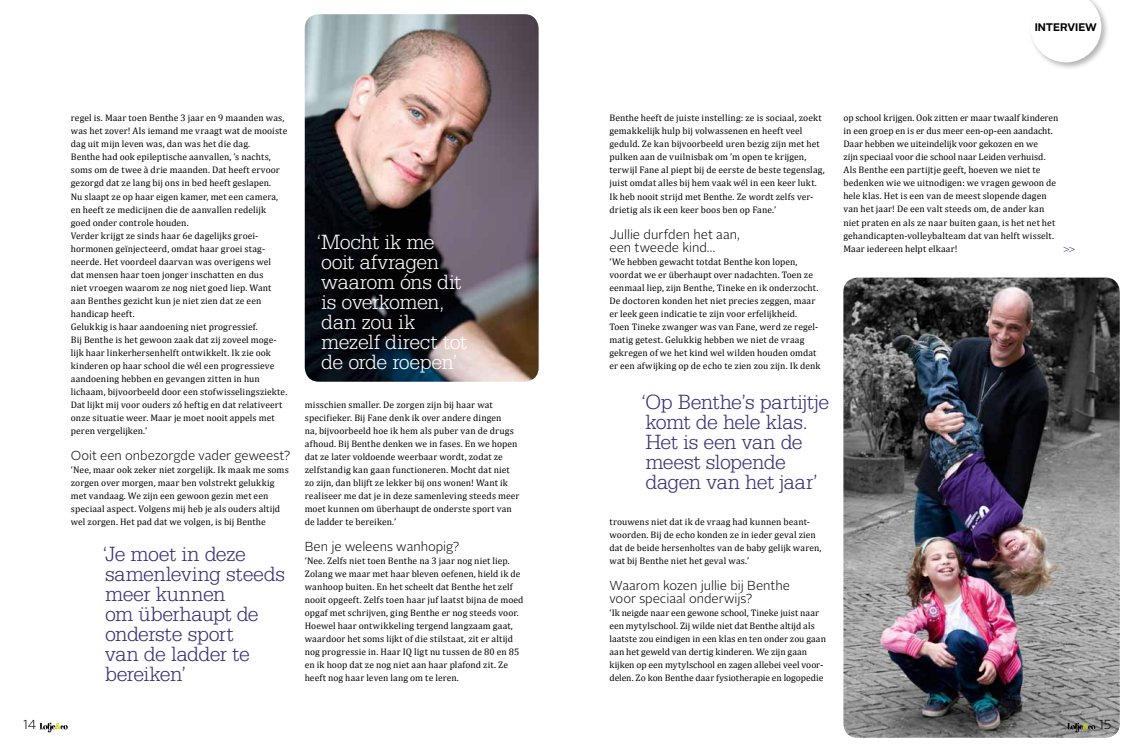
<style>
.page{position:relative;width:1134px;height:752px;background:#fff}
.page>*{position:absolute;margin:0;border:0;box-sizing:border-box;transform-origin:0 0}
.t1{font:300 22px/20px "Serifa BT";letter-spacing:-.025em;color:#392f77}
.t2{font:300 22px/20px "Serifa BT";letter-spacing:-.025em;color:#fff}
.t3{font:300 13px/13px "Alright Sans";letter-spacing:-.005em;color:#000}
.t4{font:700 11px "Alright Sans";letter-spacing:-.005em;color:#000}
.t5{font:300 10px "Alright Sans";color:#392f77}
.t6{font:9.5px/13px "Cambria";letter-spacing:.01em;color:#000}
</style>
<div class="page">
<img style="left:305px;top:14px;width:234px;height:367px">
<img style="left:843px;top:277px;width:277px;height:460px">
<svg style="left:39px;top:722px;width:29px;height:10px"></svg>
<svg style="left:1067px;top:722px;width:28px;height:10px"></svg>
<div style="left:1028px;top:0;width:81px;height:71px;background:#000;opacity:.3"></div>
<svg style="left:1030px;top:0;width:71px;height:62px"></svg>
<p class="t6" style="left:71px;top:112px;width:218px">regel is. Maar toen Benthe 3 jaar en 9 maanden was, was het zover! Als iemand me vraagt wat de mooiste dag uit mijn leven was, dan was het die dag.<br>Benthe had ook epileptische aanvallen, ’s nachts, soms om de twee à drie maanden. Dat heeft ervoor gezorgd dat ze lang bij ons in bed heeft geslapen.<br>Nu slaapt ze op haar eigen kamer, met een camera, en heeft ze medicijnen die de aanvallen redelijk goed onder controle houden.<br>Verder krijgt ze sinds haar 6e dagelijks groei&shy;hormonen geïnjecteerd, omdat haar groei stag&shy;neerde. Het voordeel daarvan was overigens wel<br>dat mensen haar toen jonger inschatten en dus<br>niet vroegen waarom ze nog niet goed liep. Want aan Benthes gezicht kun je niet zien dat ze een handicap heeft.<br>Gelukkig is haar aandoening niet progressief.<br>Bij Benthe is het gewoon zaak dat zij zoveel moge&shy;lijk haar linkerhersenhelft ontwikkelt. Ik zie ook kinderen op haar school die wél een progressieve aandoening hebben en gevangen zitten in hun lichaam, bijvoorbeeld door een stofwisselingsziekte.<br>Dat lijkt mij voor ouders zó heftig en dat relativeert onze situatie weer. Maar je moet nooit appels met peren vergelijken.’</p>
<h2 class="t3" style="left:71px;top:449px;width:221px">Ooit een onbezorgde vader geweest?</h2>
<p class="t6" style="left:71px;top:463px;width:219px">‘Nee, maar ook zeker niet zorgelijk. Ik maak me soms zorgen over morgen, maar ben volstrekt gelukkig met vandaag. We zijn een gewoon gezin met een speciaal aspect. Volgens mij heb je als ouders altijd wel zorgen. Het pad dat we volgen, is bij Benthe</p>
<h1 class="t1" style="left:102px;top:543px;width:185px">‘Je moet in deze samenleving steeds meer kunnen<br>om überhaupt de onderste sport<br>van de ladder te bereiken’</h1>
<h1 class="t2" style="left:316px;top:231px;width:153px">‘Mocht ik me ooit afvragen waarom óns dit is overkomen, dan zou ik mezelf direct tot de orde roepen’</h1>
<p class="t6" style="left:305px;top:398px;width:216px">misschien smaller. De zorgen zijn bij haar wat specifieker. Bij Fane denk ik over andere dingen<br>na, bijvoorbeeld hoe ik hem als puber van de drugs afhoud. Bij Benthe denken we in fases. En we hopen dat ze later voldoende weerbaar wordt, zodat ze zelfstandig kan gaan functioneren. Mocht dat niet zo zijn, dan blijft ze lekker bij ons wonen! Want ik realiseer me dat je in deze samenleving steeds meer moet kunnen om überhaupt de onderste sport van de ladder te bereiken.’</p>
<h2 class="t3" style="left:305px;top:540px;width:156px">Ben je weleens wanhopig?</h2>
<p class="t6" style="left:305px;top:554px;width:220px">‘Nee. Zelfs niet toen Benthe na 3 jaar nog niet liep.<br>Zolang we maar met haar bleven oefenen, hield ik de wanhoop buiten. En het scheelt dat Benthe het zelf nooit opgeeft. Zelfs toen haar juf laatst bijna de moed opgaf met schrijven, ging Benthe er nog steeds voor.<br>Hoewel haar ontwikkeling tergend langzaam gaat, waardoor het soms lijkt of die stilstaat, zit er altijd nog progressie in. Haar IQ ligt nu tussen de 80 en 85 en ik hoop dat ze nog niet aan haar plafond zit. Ze heeft nog haar leven lang om te leren.</p>
<p class="t4" style="left:1035px;top:19px;width:64px">INTERVIEW</p>
<p class="t6" style="left:609px;top:112px;width:217px">Benthe heeft de juiste instelling: ze is sociaal, zoekt gemakkelijk hulp bij volwassenen en heeft veel geduld. Ze kan bijvoorbeeld uren bezig zijn met het pulken aan de vuilnisbak om ’m open te krijgen, terwijl Fane al piept bij de eerste de beste tegenslag, juist omdat alles bij hem vaak wél in een keer lukt.<br>Ik heb nooit strijd met Benthe. Ze wordt zelfs ver&shy;drietig als ik een keer boos ben op Fane.’</p>
<h2 class="t3" style="left:609px;top:228px;width:132px">Jullie durfden het aan, een tweede kind…</h2>
<p class="t6" style="left:609px;top:255px;width:212px">‘We hebben gewacht totdat Benthe kon lopen, voordat we er überhaupt over nadachten. Toen ze eenmaal liep, zijn Benthe, Tineke en ik onderzocht.<br>De doctoren konden het niet precies zeggen, maar er leek geen indicatie te zijn voor erfelijkheid.<br>Toen Tineke zwanger was van Fane, werd ze regel&shy;matig getest. Gelukkig hebben we niet de vraag gekregen of we het kind wel wilden houden omdat er een afwijking op de echo te zien zou zijn. Ik denk</p>
<h1 class="t1" style="left:641px;top:391px;width:190px">‘Op Benthe’s partijtje komt de hele klas.<br>Het is een van de meest slopende dagen van het jaar’</h1>
<p class="t6" style="left:609px;top:515px;width:213px">trouwens niet dat ik de vraag had kunnen beant&shy;woorden. Bij de echo konden ze in ieder geval zien dat de beide hersenholtes van de baby gelijk waren, wat bij Benthe niet het geval was.’</p>
<h2 class="t3" style="left:609px;top:579px;width:182px">Waarom kozen jullie bij Benthe voor speciaal onderwijs?</h2>
<p class="t6" style="left:609px;top:606px;width:218px">‘Ik neigde naar een gewone school, Tineke juist naar een mytylschool. Zij wilde niet dat Benthe altijd als laatste zou eindigen in een klas en ten onder zou gaan aan het geweld van dertig kinderen. We zijn gaan kijken op een mytylschool en zagen allebei veel voor&shy;delen. Zo kon Benthe daar fysiotherapie en logopedie</p>
<p class="t6" style="left:843px;top:112px;width:217px">op school krijgen. Ook zitten er maar twaalf kinderen in een groep en is er dus meer een-op-een aandacht.<br>Daar hebben we uiteindelijk voor gekozen en we<br>zijn speciaal voor die school naar Leiden verhuisd.<br>Als Benthe een partijtje geeft, hoeven we niet te bedenken wie we uitnodigen: we vragen gewoon de hele klas. Het is een van de meest slopende dagen van het jaar! De een valt steeds om, de ander kan niet praten en als ze naar buiten gaan, is het net het gehandicapten-volleybalteam dat van helft wisselt.<br>Maar iedereen helpt elkaar!</p>
<p class="t5" style="left:1063px;top:241px;width:14px">&gt;&gt;</p>
<h2 class="t3" style="left:23px;top:718px;width:15px">14</h2>
<h2 class="t3" style="left:1099px;top:718px;width:14px">15</h2>
</div>
